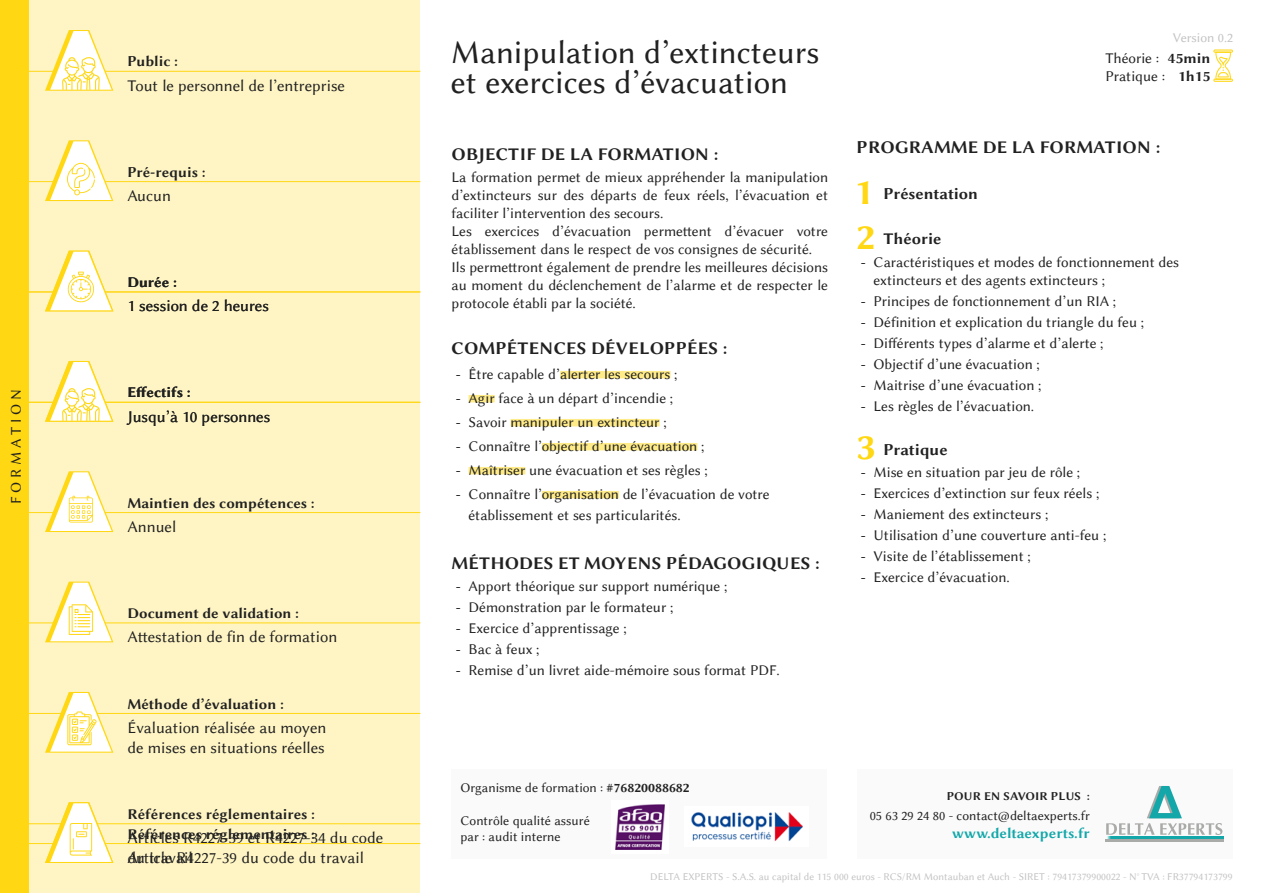
<style>
.page{position:relative;width:1263px;height:893px;background:#fff}
.page>*{position:absolute;margin:0;border:0;box-sizing:border-box;transform-origin:0 0}
.t1{font:37.5px "Linux Biolinum GB";color:#ffd712}
.t2{font:33px/30px "Linux Biolinum G";color:#212121}
.t3{font:18px "Linux Biolinum GB";letter-spacing:.005em;color:#212121}
.t4{font:16.5px/19.8px "Linux Biolinum G";color:#212121}
.t5{font:16.5px "Linux Biolinum GB";color:#212121}
.t6{font:15px/18px "Linux Biolinum G";color:#212121}
.t7{font:15px "Linux Biolinum GB";color:#212121}
.t8{font:15px "Linux Biolinum GB";color:#13a7aa}
.t9{font:15px "Linux Biolinum G";letter-spacing:.26em;color:#212121}
.t10{font:13.5px/16.2px "Linux Biolinum G";color:#212121}
.t11{font:13.5px "Linux Biolinum G";color:#c3c3c4}
.t12{font:12px "Linux Biolinum GB";letter-spacing:.005em;color:#212121}
.t13{font:10.5px "Linux Biolinum G";color:#c3c3c4}
.s1{font-family:"Optima LT Std"}
.s2{font-family:"Linux Biolinum GB"}
</style>
<div class="page">
<div style="left:451px;top:769px;width:376px;height:89px;background:#fafafa"></div>
<div style="left:857px;top:769px;width:376px;height:89px;background:#fafafa"></div>
<div style="left:0;top:0;width:28px;height:893px;background:#ffd712"></div>
<div style="left:28px;top:0;width:392px;height:893px;background:#fff5c4"></div>
<hr style="left:28px;top:71px;width:392px;height:1px;background:#ffd712">
<svg style="left:45px;top:30px;width:68px;height:61px"></svg>
<hr style="left:28px;top:181px;width:392px;height:1px;background:#ffd712">
<svg style="left:45px;top:140px;width:68px;height:61px"></svg>
<hr style="left:28px;top:512px;width:392px;height:1px;background:#ffd712">
<svg style="left:45px;top:471px;width:68px;height:61px"></svg>
<hr style="left:28px;top:622px;width:392px;height:1px;background:#ffd712">
<svg style="left:45px;top:582px;width:68px;height:60px"></svg>
<hr style="left:28px;top:713px;width:392px;height:1px;background:#ffd712">
<svg style="left:45px;top:692px;width:68px;height:61px"></svg>
<svg style="left:1213px;top:49px;width:20px;height:4px"></svg>
<hr style="left:1213px;top:79px;width:20px;height:3px;background:#ffd712;border-radius:2px">
<svg style="left:1214px;top:51px;width:18px;height:30px"></svg>
<hr style="left:1105px;top:837px;width:118px;height:2px;background:#13a7aa">
<hr style="left:1105px;top:839px;width:118px;height:2px;background:#a9aba8">
<svg style="left:1106px;top:786px;width:116px;height:49px"></svg>
<div style="left:611px;top:800px;width:58px;height:53px;background:#fff"></div>
<img style="left:615px;top:804px;width:49px;height:45px">
<img style="left:691px;top:812px;width:112px;height:29px">
<hr style="left:28px;top:823px;width:392px;height:1px;background:#ffd712">
<div style="left:560px;top:371px;width:110px;height:7px;background:#ffeb88"></div>
<div style="left:469px;top:395px;width:26px;height:7px;background:#ffeb88"></div>
<div style="left:511px;top:419px;width:149px;height:7px;background:#ffeb88"></div>
<div style="left:542px;top:443px;width:155px;height:7px;background:#ffeb88"></div>
<div style="left:469px;top:467px;width:56px;height:7px;background:#ffeb88"></div>
<div style="left:542px;top:491px;width:77px;height:7px;background:#ffeb88"></div>
<hr style="left:28px;top:402px;width:392px;height:1px;background:#ffd712">
<svg style="left:45px;top:361px;width:68px;height:61px"></svg>
<hr style="left:28px;top:843px;width:392px;height:1px;background:#ffd712">
<svg style="left:45px;top:802px;width:68px;height:61px"></svg>
<hr style="left:28px;top:292px;width:392px;height:1px;background:#ffd712">
<svg style="left:45px;top:251px;width:68px;height:60px"></svg>
<p class="t9" style="left:8px;top:504px;width:117px;rotate:-90deg">FORMATION</p>
<p class="t7" style="left:128px;top:51px;width:52px">Public :</p>
<p class="t4" style="left:128px;top:76px;width:219px">Tout le personnel de l’entreprise</p>
<p class="t7" style="left:128px;top:161px;width:80px">Pré-requis :</p>
<p class="t4" style="left:128px;top:186px;width:45px">Aucun</p>
<p class="t7" style="left:128px;top:272px;width:51px">Durée :</p>
<p class="t4" style="left:128px;top:296px;width:143px">1 session de 2 heures</p>
<p class="t7" style="left:128px;top:382px;width:65px">Effectifs :</p>
<p class="t4" style="left:128px;top:407px;width:144px">Jusqu’à 10 personnes</p>
<p class="t7" style="left:136px;top:382px;width:7px">f</p>
<p class="t7" style="left:128px;top:492px;width:189px">Maintien des compétences :</p>
<p class="t4" style="left:128px;top:517px;width:50px">Annuel</p>
<p class="t7" style="left:128px;top:603px;width:173px">Document de validation :</p>
<p class="t4" style="left:128px;top:627px;width:211px">Attestation de fin de formation</p>
<p class="t7" style="left:128px;top:693px;width:158px">Méthode d’évaluation :</p>
<p class="t4" style="left:128px;top:718px;width:200px">Évaluation réalisée au moyen de mises en situations réelles</p>
<p class="t7" style="left:128px;top:803px;width:189px">Références réglementaires :</p>
<p class="t4" style="left:128px;top:828px;width:257px">Articles R4227-39 et R4227-34 du code du travail</p>
<p class="t7" style="left:128px;top:823px;width:189px">Références réglementaires :</p>
<p class="t4" style="left:128px;top:848px;width:238px">Article R4227-39 du code du travail</p>
<h2 class="t2" style="left:451px;top:38px;width:370px">Manipulation d’extincteurs et exercices d’évacuation</h2>
<p class="t3" style="left:452px;top:141px;width:268px">OBJECTIF DE LA FORMATION :</p>
<p class="t6" style="left:452px;top:168px;width:378px">La formation permet de mieux appréhender la manipulation d’extincteurs sur des départs de feux réels, l’évacuation et faciliter l’intervention des secours.<br>Les exercices d’évacuation permettent d’évacuer votre établissement dans le respect de vos consignes de sécurité.<br>Ils permettront également de prendre les meilleures décisions au moment du déclenchement de l’alarme et de respecter le protocole établi par la société.</p>
<p class="t3" style="left:452px;top:335px;width:277px">COMPÉTENCES DÉVELOPPÉES :</p>
<p class="t6" style="left:456px;top:365px;width:223px"><span class="s1">-</span> Être capable d’alerter les secours ;</p>
<p class="t6" style="left:456px;top:389px;width:219px"><span class="s1">-</span> Agir face à un départ d’incendie ;</p>
<p class="t6" style="left:456px;top:413px;width:212px"><span class="s1">-</span> Savoir manipuler un extincteur ;</p>
<p class="t6" style="left:456px;top:437px;width:250px"><span class="s1">-</span> Connaître l’objectif d’une évacuation ;</p>
<p class="t6" style="left:456px;top:461px;width:253px"><span class="s1">-</span> Maîtriser une évacuation et ses règles ;</p>
<p class="t6" style="left:468px;top:484px;width:303px;line-height:21px;text-indent:-13px"><span class="s1">-</span> Connaître l’organisation de l’évacuation de votre établissement et ses particularités.</p>
<p class="t3" style="left:452px;top:550px;width:369px">MÉTHODES ET MOYENS PÉDAGOGIQUES :</p>
<p class="t6" style="left:456px;top:578px;width:273px"><span class="s1">-</span> Apport théorique sur support numérique ;</p>
<p class="t6" style="left:456px;top:599px;width:219px"><span class="s1">-</span> Démonstration par le formateur ;</p>
<p class="t6" style="left:456px;top:620px;width:172px"><span class="s1">-</span> Exercice d’apprentissage ;</p>
<p class="t6" style="left:456px;top:641px;width:85px"><span class="s1">-</span> Bac à feux ;</p>
<p class="t6" style="left:456px;top:662px;width:325px"><span class="s1">-</span> Remise d’un livret aide-mémoire sous format PDF.</p>
<p class="t11" style="left:1173px;top:30px;width:62px">Version 0.2</p>
<p class="t6" style="left:1105px;top:49px;width:107px">Théorie : <span class="s2">45min<br></span>Pratique : <span class="s2">1h15</span></p>
<p class="t3" style="left:856px;top:135px;width:305px">PROGRAMME DE LA FORMATION :</p>
<h1 class="t1" style="left:856px;top:165px;width:18px">1</h1>
<p class="t5" style="left:883px;top:182px;width:96px">Présentation</p>
<h1 class="t1" style="left:856px;top:210px;width:20px">2</h1>
<p class="t5" style="left:883px;top:227px;width:59px">Théorie</p>
<p class="t6" style="left:873px;top:253px;width:307px;text-indent:-13px"><span class="s1">-</span> Caractéristiques et modes de fonctionnement des extincteurs et des agents extincteurs ;</p>
<p class="t6" style="left:861px;top:292px;width:257px"><span class="s1">-</span> Principes de fonctionnement d’un RIA ;</p>
<p class="t6" style="left:861px;top:313px;width:285px"><span class="s1">-</span> Définition et explication du triangle du feu ;</p>
<p class="t6" style="left:861px;top:334px;width:244px"><span class="s1">-</span> Différents types d’alarme et d’alerte ;</p>
<p class="t6" style="left:861px;top:355px;width:181px"><span class="s1">-</span> Objectif d’une évacuation ;</p>
<p class="t6" style="left:861px;top:376px;width:182px"><span class="s1">-</span> Maitrise d’une évacuation ;</p>
<p class="t6" style="left:861px;top:397px;width:175px"><span class="s1">-</span> Les règles de l’évacuation.</p>
<h1 class="t1" style="left:856px;top:421px;width:20px">3</h1>
<p class="t5" style="left:883px;top:438px;width:66px">Pratique</p>
<p class="t6" style="left:861px;top:463px;width:221px"><span class="s1">-</span> Mise en situation par jeu de rôle ;</p>
<p class="t6" style="left:861px;top:484px;width:240px"><span class="s1">-</span> Exercices d’extinction sur feux réels ;</p>
<p class="t6" style="left:861px;top:505px;width:189px"><span class="s1">-</span> Maniement des extincteurs ;</p>
<p class="t6" style="left:861px;top:526px;width:247px"><span class="s1">-</span> Utilisation d’une couverture anti-feu ;</p>
<p class="t6" style="left:861px;top:547px;width:172px"><span class="s1">-</span> Visite de l’établissement ;</p>
<p class="t6" style="left:861px;top:568px;width:151px"><span class="s1">-</span> Exercice d’évacuation.</p>
<p class="t10" style="left:460px;top:780px;width:231px">Organisme de formation : <span class="s2">#76820088682</span></p>
<p class="t10" style="left:460px;top:812px;width:131px">Contrôle qualité assuré par : audit interne</p>
<p class="t12" style="left:947px;top:787px;width:144px">POUR EN SAVOIR PLUS :</p>
<p class="t10" style="left:870px;top:808px;width:222px">05 63 29 24 80 - contact@deltaexperts.fr</p>
<p class="t8" style="left:952px;top:823px;width:139px">www.deltaexperts.fr</p>
<p class="t13" style="left:650px;top:870px;width:584px">DELTA EXPERTS - S.A.S. au capital de 115 000 euros - RCS/RM Montauban et Auch - SIRET : 79417379900022 - N° TVA : FR37794173799</p>
</div>
